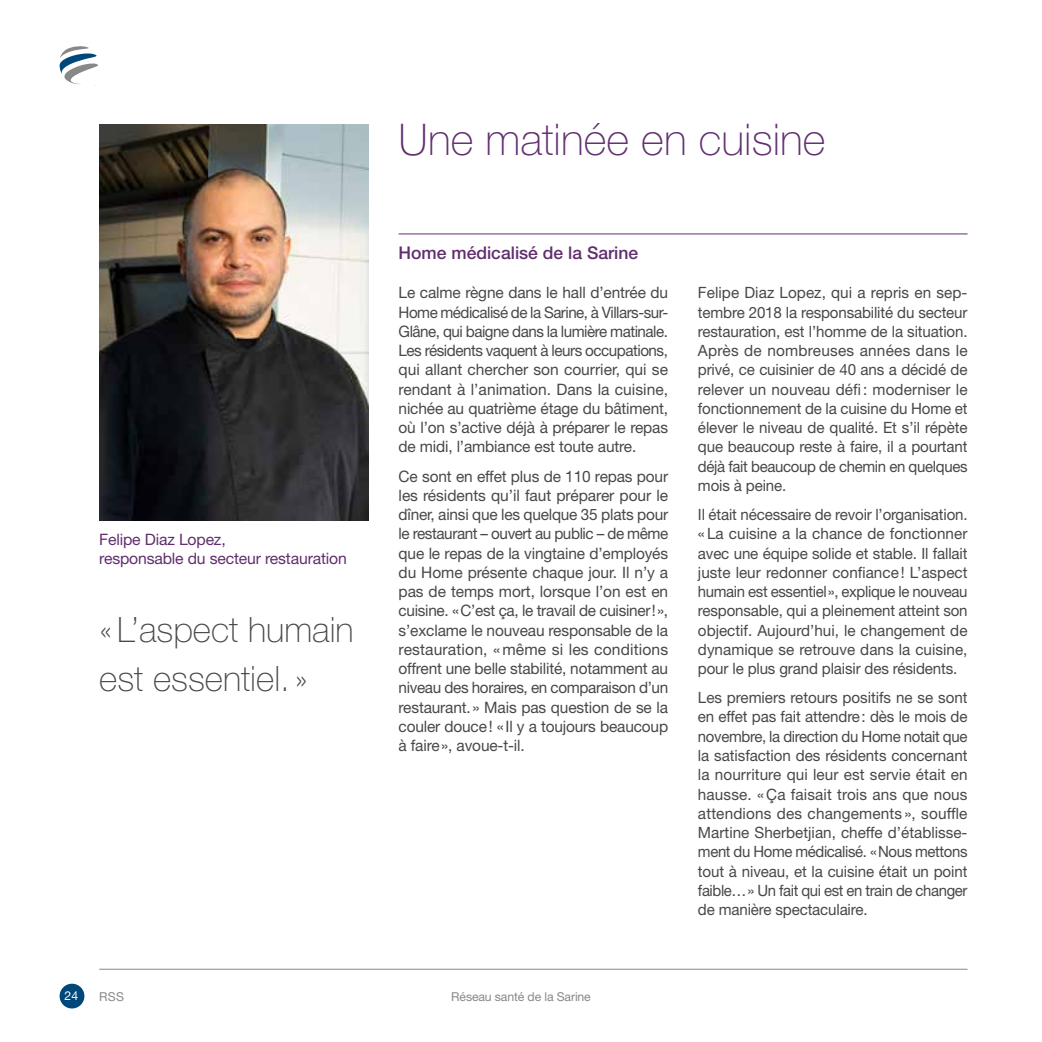
<style>
.page{position:relative;width:1042px;height:1042px;background:#fff}
.page>*{position:absolute;margin:0;border:0;box-sizing:border-box;transform-origin:0 0}
.t1{font:100 43.75px "Helvetica Neue LT Std";color:#612e6e}
.t2{font:100 35px/49px "Helvetica Neue LT Std";color:#474847}
.t3{font:500 17.5px "Helvetica Neue LT Std";color:#612e6e}
.t4{font:15.75px/19.2px "Helvetica Neue LT Std";letter-spacing:-.01em;color:#474847;text-align:justify}
.t5{font:15.75px/19.2px "Helvetica Neue LT Std";letter-spacing:-.01em;color:#612e6e}
.t6{font:15.58px/19.2px "Helvetica Neue LT Std";letter-spacing:-.01em;color:#474847;text-align:justify}
.t7{font:12.25px "Helvetica Neue LT Std";letter-spacing:-.01em;color:#878988}
.t8{font:12.25px "Helvetica Neue LT Std";color:#fff}
</style>
<div class="page">
<div style="left:60px;top:983px;width:24px;height:25px;background:#00487a;border-radius:50%"></div>
<hr style="left:99px;top:969px;width:868px;height:1px;background:#878988">
<svg style="left:60px;top:46px;width:38px;height:38px"></svg>
<img style="left:99px;top:124px;width:270px;height:397px">
<hr style="left:399px;top:233px;width:568px;height:1px;background:#612e6e">
<p class="t5" style="left:99px;top:529px;width:249px">Felipe Diaz Lopez,<br>responsable du secteur restauration</p>
<h2 class="t2" style="left:99px;top:605px;width:256px">«L’aspect humain est essentiel.»</h2>
<h1 class="t1" style="left:399px;top:115px;width:428px">Une matinée en cuisine</h1>
<p class="t3" style="left:399px;top:242px;width:241px">Home médicalisé de la Sarine</p>
<p class="t4" style="left:399px;top:283px;width:271px">Le calme règne dans le hall d’entrée du Home médicalisé de la Sarine, à Villars-sur-Glâne, qui baigne dans la lumière matinale.<br>Les résidents vaquent à leurs occupations, qui allant chercher son courrier, qui se rendant à l’animation. Dans la cuisine, nichée au quatrième étage du bâtiment, où l’on s’active déjà à préparer le repas de midi, l’ambiance est toute autre.</p>
<p class="t4" style="left:399px;top:466px;width:271px">Ce sont en effet plus de 110 repas pour les résidents qu’il faut préparer pour le dîner, ainsi que les quelque 35 plats pour le restaurant – ouvert au public – de même que le repas de la vingtaine d’employés du Home présente chaque jour. Il n’y a pas de temps mort, lorsque l’on est en cuisine. «C’est ça, le travail de cuisiner!», s’exclame le nouveau responsable de la restauration, «même si les conditions offrent une belle stabilité, notamment au niveau des horaires, en comparaison d’un restaurant.» Mais pas question de se la couler douce! «Il y a toujours beaucoup à faire», avoue-t-il.</p>
<p class="t6" style="left:698px;top:283px;width:271px">Felipe Diaz Lopez, qui a repris en sep&shy;tembre 2018 la responsabilité du secteur restauration, est l’homme de la situation.<br>Après de nombreuses années dans le privé, ce cuisinier de 40 ans a décidé de relever un nouveau défi : moderniser le fonctionnement de la cuisine du Home et élever le niveau de qualité. Et s’il répète que beaucoup reste à faire, il a pourtant déjà fait beaucoup de chemin en quelques mois à peine.</p>
<p class="t6" style="left:698px;top:505px;width:271px">Il était nécessaire de revoir l’organisation. «La cuisine a la chance de fonctionner avec une équipe solide et stable. Il fallait juste leur redonner confiance! L’aspect humain est essentiel», explique le nouveau responsable, qui a pleinement atteint son objectif. Aujourd’hui, le changement de dynamique se retrouve dans la cuisine, pour le plus grand plaisir des résidents.</p>
<p class="t6" style="left:698px;top:688px;width:271px">Les premiers retours positifs ne se sont en effet pas fait attendre: dès le mois de novembre, la direction du Home notait que la satisfaction des résidents concernant la nourriture qui leur est servie était en hausse. «Ça faisait trois ans que nous attendions des changements », souffle Martine Sherbetjian, cheffe d’établisse&shy;ment du Home médicalisé. «Nous mettons tout à niveau, et la cuisine était un point faible…» Un fait qui est en train de changer de manière spectaculaire.</p>
<p class="t8" style="left:65px;top:989px;width:15px">24</p>
<p class="t7" style="left:99px;top:989px;width:26px">RSS</p>
<p class="t7" style="left:451px;top:989px;width:141px">Réseau santé de la Sarine</p>
</div>
